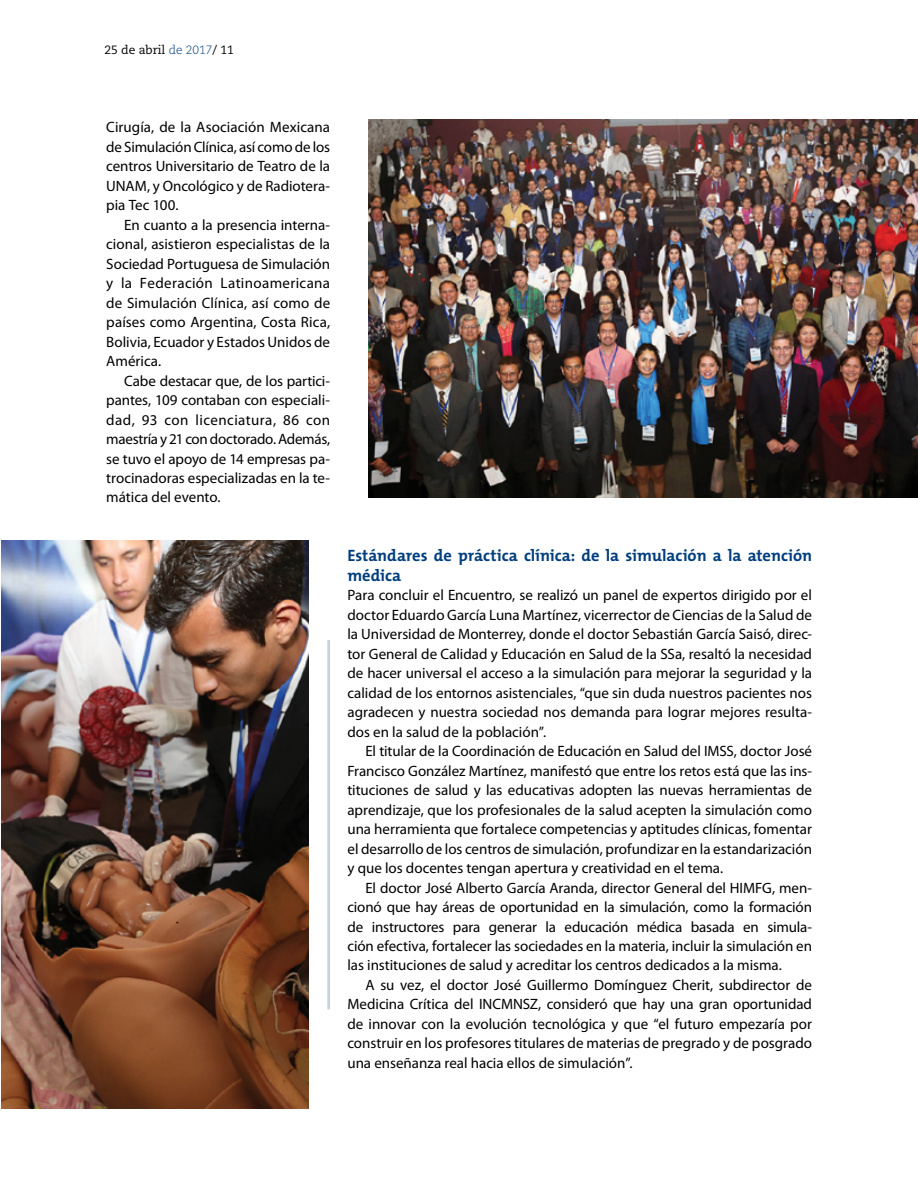
<style>
.page{position:relative;width:918px;height:1188px;background:#fff}
.page>*{position:absolute;margin:0;border:0;box-sizing:border-box;transform-origin:0 0}
.t1{font:700 16.5px/19.5px "The Mix";letter-spacing:-.005em;color:#003e7e}
.t2{font:15px/19.5px "Myriad Pro";color:#000;text-align:justify}
.t3{font:12px "Caecilia LT Std";color:#000}
.s1{font-weight:300;color:#003e7e}
</style>
<div class="page">
<img style="left:369px;top:119px;width:549px;height:379px">
<img style="left:1px;top:541px;width:307px;height:567px">
<div style="left:326px;top:626px;width:6px;height:397px;background:#000;opacity:.25"></div>
<p class="t3" style="left:105px;top:43px;width:131px">25 de abril <span class="s1">de 2017</span>/ 11</p>
<p class="t2" style="left:106px;top:117px;width:225px">Cirugía, de la Asociación Mexicana de Simulación Clínica, así como de los centros Universitario de Teatro de la UNAM, y Oncológico y de Radiotera&shy;pia Tec 100.</p>
<p class="t2" style="left:106px;top:214px;width:225px;text-indent:18px">En cuanto a la presencia interna&shy;cional, asistieron especialistas de la Sociedad Portuguesa de Simulación y la Federación Latinoamericana de Simulación Clínica, así como de países como Argentina, Costa Rica, Bolivia, Ecuador y Estados Unidos de América.</p>
<p class="t2" style="left:106px;top:370px;width:225px;text-indent:18px">Cabe destacar que, de los partici&shy;pantes, 109 contaban con especiali&shy;dad, 93 con licenciatura, 86 con maestría y 21 con doctorado. Además, se tuvo el apoyo de 14 empresas pa&shy;trocinadoras especializadas en la te&shy;mática del evento.</p>
<p class="t1" style="left:347px;top:545px;width:466px">Estándares de práctica clínica: de la simulación a la atención médica</p>
<p class="t2" style="left:347px;top:585px;width:466px">Para concluir el Encuentro, se realizó un panel de expertos dirigido por el doctor Eduardo García Luna Martínez, vicerrector de Ciencias de la Salud de la Universidad de Monterrey, donde el doctor Sebastián García Saisó, direc&shy;tor General de Calidad y Educación en Salud de la SSa, resaltó la necesidad de hacer universal el acceso a la simulación para mejorar la seguridad y la calidad de los entornos asistenciales, “que sin duda nuestros pacientes nos agradecen y nuestra sociedad nos demanda para lograr mejores resulta&shy;dos en la salud de la población”.</p>
<p class="t2" style="left:347px;top:741px;width:466px;text-indent:18px">El titular de la Coordinación de Educación en Salud del IMSS, doctor José Francisco González Martínez, manifestó que entre los retos está que las ins&shy;tituciones de salud y las educativas adopten las nuevas herramientas de aprendizaje, que los profesionales de la salud acepten la simulación como una herramienta que fortalece competencias y aptitudes clínicas, fomentar el desarrollo de los centros de simulación, profundizar en la estandarización y que los docentes tengan apertura y creatividad en el tema.</p>
<p class="t2" style="left:347px;top:877px;width:466px;text-indent:18px">El doctor José Alberto García Aranda, director General del HIMFG, men&shy;cionó que hay áreas de oportunidad en la simulación, como la formación de instructores para generar la educación médica basada en simula&shy;ción efectiva, fortalecer las sociedades en la materia, incluir la simulación en las instituciones de salud y acreditar los centros dedicados a la misma.</p>
<p class="t2" style="left:347px;top:975px;width:466px;text-indent:18px">A su vez, el doctor José Guillermo Domínguez Cherit, subdirector de Medicina Crítica del INCMNSZ, consideró que hay una gran oportunidad de innovar con la evolución tecnológica y que “el futuro empezaría por construir en los profesores titulares de materias de pregrado y de posgrado una enseñanza real hacia ellos de simulación”.</p>
</div>
